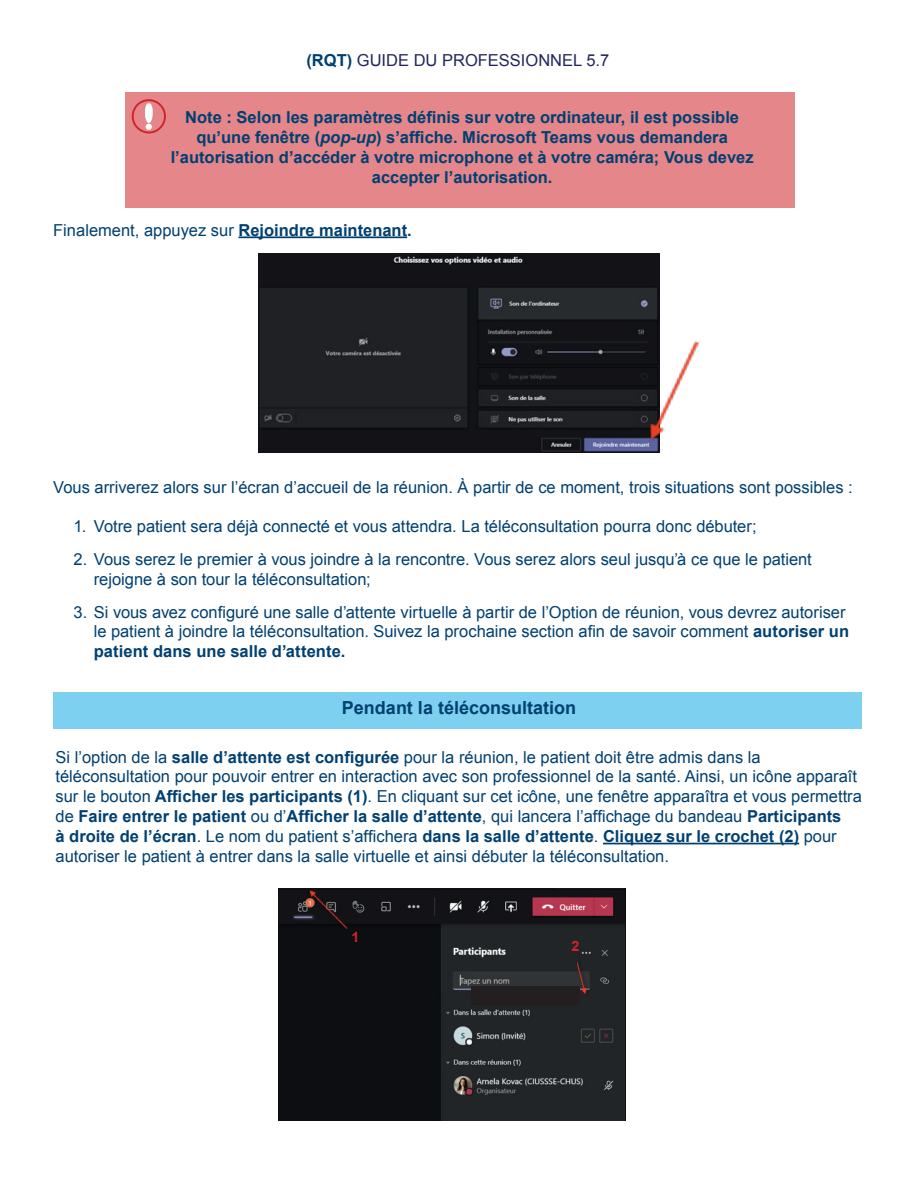
<style>
.page{position:relative;width:918px;height:1188px;background:#fff}
.page>*{position:absolute;margin:0;border:0;box-sizing:border-box;transform-origin:0 0}
.t1{font:700 18px "Arial";color:#004071}
.t2{font:16.5px/19.8px "Arial";color:#004071}
.t3{font:700 16.5px/19.8px "Arial";color:#004071;text-align:center}
.t4{font:16.5px "Arial";color:#22275b}
.t5{font:700 14.25px "Arial";color:#d1232a}
.s1{font-weight:700;color:#004071}
.s2{font-style:italic}
.s3{font-weight:700}
</style>
<div class="page">
<div style="left:125px;top:93px;width:670px;height:115px;background:#e5868a"></div>
<svg style="left:132px;top:99px;width:34px;height:34px"></svg>
<hr style="left:239px;top:236px;width:168px;height:2px;background:#004071">
<img style="left:258px;top:254px;width:402px;height:199px">
<hr style="left:603px;top:843px;width:196px;height:1px;background:#004071">
<img style="left:279px;top:888px;width:347px;height:232px">
<img style="left:289px;top:888px;width:61px;height:56px">
<img style="left:566px;top:956px;width:45px;height:55px">
<div style="left:471px;top:986px;width:109px;height:18px;background:#231f20"></div>
<div style="left:54px;top:693px;width:808px;height:36px;background:#7dd0ef"></div>
<img style="left:626px;top:332px;width:73px;height:121px">
<p class="t4" style="left:306px;top:49px;width:304px"><span class="s1">(RQT)</span> GUIDE DU PROFESSIONNEL 5.7</p>
<p class="t3" style="left:171px;top:108px;width:584px">Note : Selon les paramètres définis sur votre ordinateur, il est possible qu’une fenêtre (<span class="s2">pop-up</span>) s’affiche. Microsoft Teams vous demandera l’autorisation d’accéder à votre microphone et à votre caméra; Vous devez accepter l’autorisation.</p>
<p class="t2" style="left:53px;top:220px;width:360px">Finalement, appuyez sur <span class="s3">Rejoindre maintenant.</span></p>
<p class="t2" style="left:53px;top:477px;width:801px">Vous arriverez alors sur l’écran d’accueil de la réunion. À partir de ce moment, trois situations sont possibles :</p>
<p class="t2" style="left:73px;top:517px;width:685px">1. Votre patient sera déjà connecté et vous attendra. La téléconsultation pourra donc débuter;</p>
<p class="t2" style="left:94px;top:550px;width:720px;text-indent:-20px">2. Vous serez le premier à vous joindre à la rencontre. Vous serez alors seul jusqu’à ce que le patient rejoigne à son tour la téléconsultation;</p>
<p class="t2" style="left:94px;top:602px;width:757px;text-indent:-20px">3. Si vous avez configuré une salle d’attente virtuelle à partir de l’Option de réunion, vous devrez autoriser le patient à joindre la téléconsultation. Suivez la prochaine section afin de savoir comment <span class="s3">autoriser un patient dans une salle d’attente.</span></p>
<p class="t1" style="left:342px;top:696px;width:236px">Pendant la téléconsultation</p>
<p class="t2" style="left:56px;top:747px;width:808px">Si l’option de la <span class="s3">salle d’attente est configurée</span> pour la réunion, le patient doit être admis dans la téléconsultation pour pouvoir entrer en interaction avec son professionnel de la santé. Ainsi, un icône apparaît sur le bouton <span class="s3">Afficher les participants (1)</span>. En cliquant sur cet icône, une fenêtre apparaîtra et vous permettra de <span class="s3">Faire entrer le patient</span> ou d’<span class="s3">Afficher la salle d’attente</span>, qui lancera l’affichage du bandeau <span class="s3">Participants<br>à droite de l’écran</span>. Le nom du patient s’affichera <span class="s3">dans la salle d’attente</span>. <span class="s3">Cliquez sur le crochet (2)</span> pour autoriser le patient à entrer dans la salle virtuelle et ainsi débuter la téléconsultation.</p>
<p class="t5" style="left:351px;top:928px;width:9px">1</p>
<p class="t5" style="left:572px;top:936px;width:9px">2</p>
</div>
